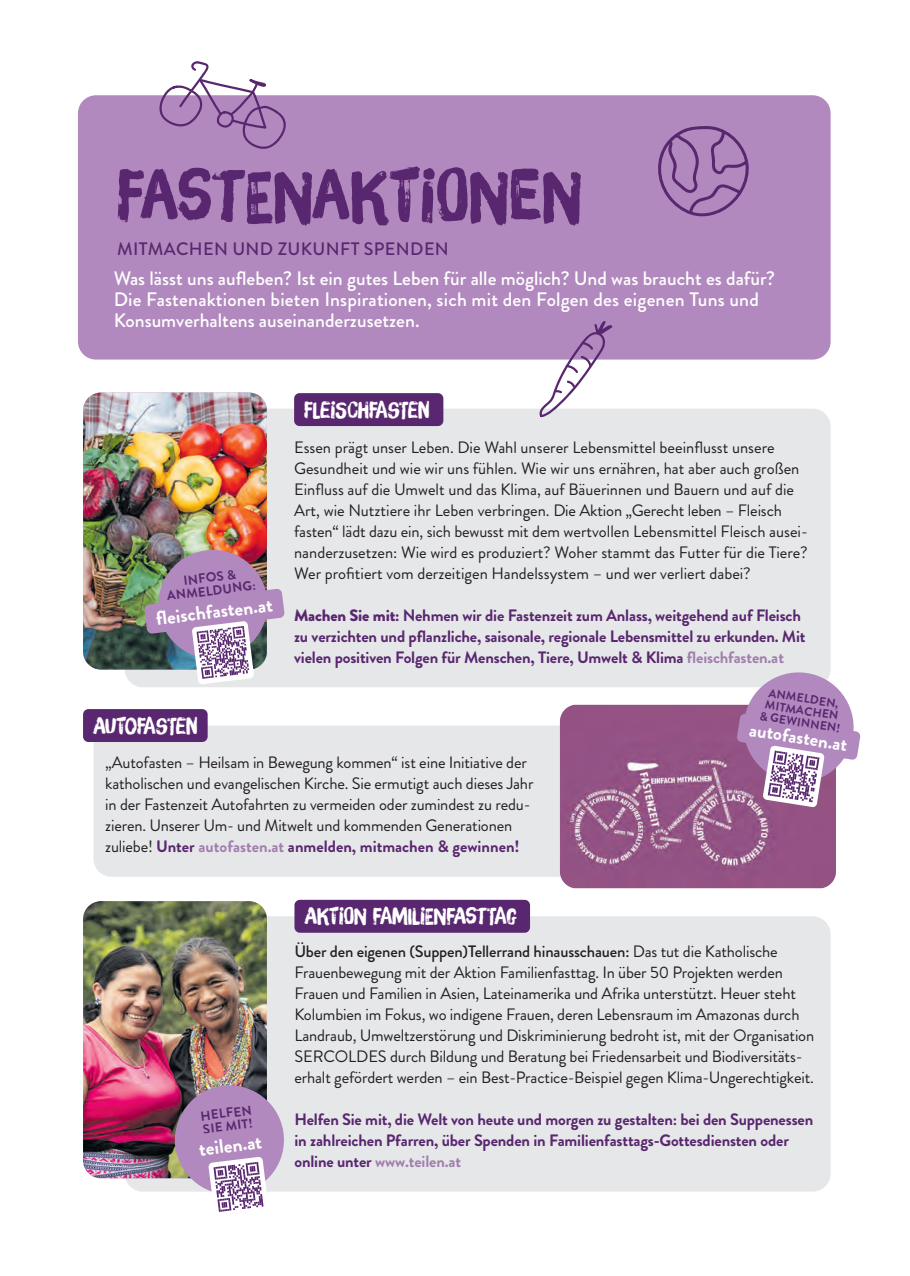
<style>
.page{position:relative;width:910px;height:1276px;background:#fff}
.page>*{position:absolute;margin:0;border:0;box-sizing:border-box;transform-origin:0 0}
.t1{font:70.5px "Brush Up";letter-spacing:.01em;color:#59276f}
.t2{font:22.5px "Brush Up";color:#fff}
.t3{font:22.5px "Brush Up";letter-spacing:-.02em;color:#fff}
.t4{font:500 19.5px/21px "Brandon Grotesque";color:#fff}
.t5{font:700 19.5px "Brandon Grotesque";color:#fff}
.t6{font:700 19.05px "Brandon Grotesque";color:#fff}
.t7{font:500 18px "Brandon Grotesque";letter-spacing:.02em;color:#59276f}
.t8{font:16.5px/21px "Brandon Grotesque";letter-spacing:-.01em;color:#231f20}
.t9{font:700 16.5px/21px "Brandon Grotesque";letter-spacing:-.01em;color:#59276f}
.t10{font:700 13.2px "Brandon Grotesque";color:#fff}
.t11{font:700 13.2px/13.2px "Brandon Grotesque";color:#59276f;text-align:center}
.t12{font:700 12px/12px "Brandon Grotesque";color:#59276f;text-align:center}
.s1{font-weight:900}
.s2{color:#a27eaf}
.s3{font-weight:700;color:#59276f}
.s4{font-weight:700;color:#a27eaf}
.s5{font-weight:500}
</style>
<div class="page">
<div style="left:78px;top:95px;width:753px;height:264px;background:#b289be;border-radius:18px"></div>
<div style="left:125px;top:408px;width:706px;height:279px;background:#e6e7e9;border-radius:18px"></div>
<div style="left:94px;top:725px;width:737px;height:152px;background:#e6e7e9;border-radius:18px"></div>
<div style="left:125px;top:916px;width:706px;height:275px;background:#e6e7e9;border-radius:18px"></div>
<div style="left:83px;top:709px;width:125px;height:33px;background:#59276f;border-radius:5px"></div>
<div style="left:294px;top:900px;width:236px;height:32px;background:#59276f;border-radius:5px"></div>
<div style="left:294px;top:393px;width:149px;height:33px;background:#59276f;border-radius:5px"></div>
<svg style="left:658px;top:126px;width:91px;height:91px"></svg>
<svg style="left:539px;top:321px;width:73px;height:97px"></svg>
<img style="left:560px;top:705px;width:276px;height:183px">
<img style="left:83px;top:901px;width:184px;height:277px">
<img style="left:83px;top:392px;width:184px;height:277px">
<svg style="left:159px;top:61px;width:130px;height:88px"></svg>
<img style="left:144px;top:548px;width:141px;height:136px">
<svg style="left:174px;top:1084px;width:111px;height:128px"></svg>
<svg style="left:737px;top:671px;width:124px;height:136px"></svg>
<h1 class="t1" style="left:117px;top:154px;width:466px">FASTENAKTIONEN</h1>
<p class="t7" style="left:117px;top:237px;width:333px">MITMACHEN UND ZUKUNFT SPENDEN</p>
<p class="t4" style="left:114px;top:268px;width:663px">Was lässt uns aufleben? Ist ein gutes Leben für alle möglich? Und was braucht es dafür?<br>Die Fastenaktionen bieten Inspirationen, sich mit den Folgen des eigenen Tuns und<br>Konsumverhaltens auseinanderzusetzen.</p>
<p class="t11" style="left:164px;top:576px;width:91px;rotate:-7deg">INFOS &amp;<br>ANMELDUNG:</p>
<p class="t10" style="left:173px;top:606px;width:81px;rotate:-7deg">fl eischfasten.at</p>
<p class="t5" style="left:154px;top:605px;width:119px;rotate:-7deg">fl eischfasten.at</p>
<h2 class="t3" style="left:93px;top:712px;width:106px">AUTOFASTEN</h2>
<h2 class="t2" style="left:304px;top:396px;width:127px">FLEISCHFASTEN</h2>
<p class="t8" style="left:294px;top:437px;width:515px">Essen prägt unser Leben. Die Wahl unserer Lebensmittel beeinflusst unsere Gesundheit und wie wir uns fühlen. Wie wir uns ernähren, hat aber auch großen Einfluss auf die Umwelt und das Klima, auf Bäuerinnen und Bauern und auf die Art, wie Nutztiere ihr Leben verbringen. Die Aktion „Gerecht leben – Fleisch fasten“ lädt dazu ein, sich bewusst mit dem wertvollen Lebensmittel Fleisch ausei&shy;nanderzusetzen: Wie wird es produziert? Woher stammt das Futter für die Tiere?<br>Wer profitiert vom derzeitigen Handelssystem – und wer verliert dabei?</p>
<p class="t9" style="left:294px;top:605px;width:513px"><span class="s1">Machen Sie mit:</span> Nehmen wir die Fastenzeit zum Anlass, weitgehend auf Fleisch zu verzichten und pflanzliche, saisonale, regionale Lebensmittel zu erkunden. Mit vielen positiven Folgen für Menschen, Tiere, Umwelt &amp; Klima <span class="s2">fleischfasten.at</span></p>
<p class="t12" style="left:764px;top:686px;width:83px;rotate:9deg">ANMELDEN,<br>MITMACHEN &amp; GEWINNEN!</p>
<p class="t6" style="left:752px;top:716px;width:100px;rotate:9deg">autofasten.at</p>
<p class="t8" style="left:105px;top:752px;width:430px">„Autofasten – Heilsam in Bewegung kommen“ ist eine Initiative der katholischen und evangelischen Kirche. Sie ermutigt auch dieses Jahr in der Fastenzeit Autofahrten zu vermeiden oder zumindest zu redu&shy;zieren. Unserer Um- und Mitwelt und kommenden Generationen zuliebe! <span class="s3">Unter</span> <span class="s4">autofasten.at</span> <span class="s3">anmelden, mitmachen &amp; gewinnen!</span></p>
<p class="t11" style="left:200px;top:1109px;width:53px;text-align:left;rotate:-7deg">HELFEN<br>SIE MIT!</p>
<p class="t10" style="left:190px;top:1141px;width:81px;rotate:-7deg">fl eischfasten.at</p>
<p class="t5" style="left:197px;top:1135px;width:65px;rotate:-7deg">teilen.at</p>
<h2 class="t2" style="left:304px;top:903px;width:214px">AKTION FAMILIENFASTTAG</h2>
<p class="t8" style="left:294px;top:941px;width:521px"><span class="s5">Über den eigenen (Suppen)Tellerrand hinausschauen:</span> Das tut die Katholische Frauenbewegung mit der Aktion Familienfasttag. In über 50 Projekten werden Frauen und Familien in Asien, Lateinamerika und Afrika unterstützt. Heuer steht Kolumbien im Fokus, wo indigene Frauen, deren Lebensraum im Amazonas durch Landraub, Umweltzerstörung und Diskriminierung bedroht ist, mit der Organisation SERCOLDES durch Bildung und Beratung bei Friedensarbeit und Biodiversitäts&shy;erhalt gefördert werden – ein Best-Practice-Beispiel gegen Klima-Ungerechtigkeit.</p>
<p class="t9" style="left:294px;top:1109px;width:520px">Helfen Sie mit, die Welt von heute und morgen zu gestalten: bei den Suppenessen in zahlreichen Pfarren, über Spenden in Familienfasttags-Gottesdiensten oder online unter <span class="s2">www.teilen.at</span></p>
</div>
